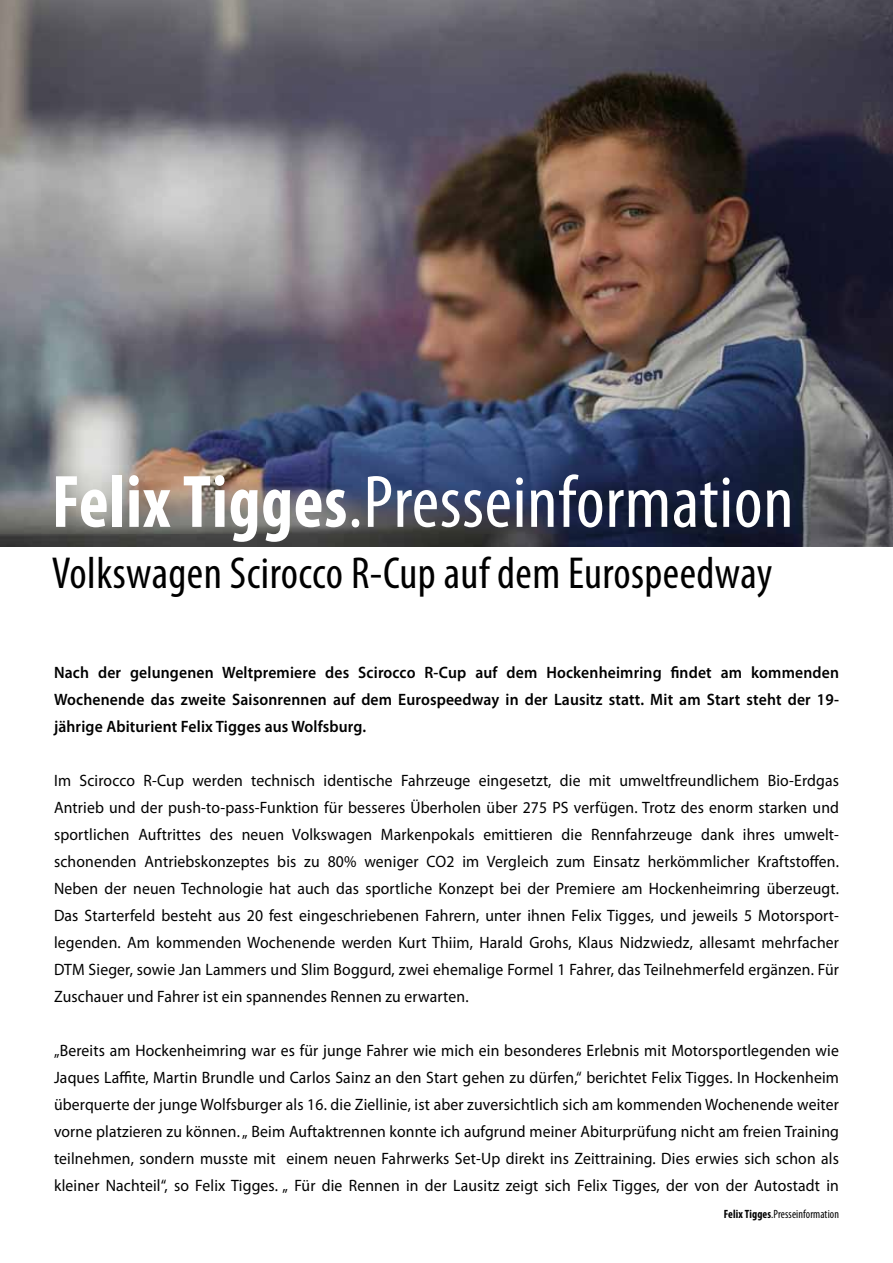
<style>
.page{position:relative;width:893px;height:1263px;background:#fff}
.page>*{position:absolute;margin:0;border:0;box-sizing:border-box;transform-origin:0 0}
.t1{font:condensed 75px "Myriad Pro";letter-spacing:.01em;color:#fff}
.t2{font:condensed 45px "Myriad Pro";letter-spacing:.01em;color:#000}
.t3{font:16.5px/27px "Myriad Pro";letter-spacing:.01em;color:#000;text-align:justify;scale:.95 1}
.t4{font:600 16.5px/27px "Myriad Pro";letter-spacing:.01em;color:#000;text-align:justify;scale:.95 1}
.t5{font:condensed 12px "Myriad Pro";letter-spacing:.01em;color:#000;scale:.95 1}
.s1{font-weight:700}
</style>
<div class="page">
<img style="left:0;top:0;width:893px;height:546px">
<h1 class="t1" style="left:52px;top:457px;width:743px"><span class="s1">Felix Tigges</span>.Presseinformation</h1>
<h2 class="t2" style="left:52px;top:546px;width:722px">Volkswagen Scirocco R-Cup auf dem Eurospeedway</h2>
<p class="t4" style="left:54px;top:658px;width:828px">Nach der gelungenen Weltpremiere des Scirocco R-Cup auf dem Hockenheimring findet am kommenden Wochenende das zweite Saisonrennen auf dem Eurospeedway in der Lausitz statt. Mit am Start steht der 19- jährige Abiturient Felix Tigges aus Wolfsburg.</p>
<p class="t3" style="left:54px;top:767px;width:828px">Im Scirocco R-Cup werden technisch identische Fahrzeuge eingesetzt, die mit umweltfreundlichem Bio-Erdgas Antrieb und der push-to-pass-Funktion für besseres Überholen über 275 PS verfügen. Trotz des enorm starken und sportlichen Auftrittes des neuen Volkswagen Markenpokals emittieren die Rennfahrzeuge dank ihres umwelt&shy;schonenden Antriebskonzeptes bis zu 80% weniger CO2 im Vergleich zum Einsatz herkömmlicher Kraftstoffen.<br>Neben der neuen Technologie hat auch das sportliche Konzept bei der Premiere am Hockenheimring überzeugt.<br>Das Starterfeld besteht aus 20 fest eingeschriebenen Fahrern, unter ihnen Felix Tigges, und jeweils 5 Motorsport&shy;legenden. Am kommenden Wochenende werden Kurt Thiim, Harald Grohs, Klaus Nidzwiedz, allesamt mehrfacher DTM Sieger, sowie Jan Lammers und Slim Boggurd, zwei ehemalige Formel 1 Fahrer, das Teilnehmerfeld ergänzen. Für Zuschauer und Fahrer ist ein spannendes Rennen zu erwarten.</p>
<p class="t3" style="left:54px;top:1036px;width:828px">„Bereits am Hockenheimring war es für junge Fahrer wie mich ein besonderes Erlebnis mit Motorsportlegenden wie Jaques Laffite, Martin Brundle und Carlos Sainz an den Start gehen zu dürfen,“ berichtet Felix Tigges. In Hockenheim überquerte der junge Wolfsburger als 16. die Ziellinie, ist aber zuversichtlich sich am kommenden Wochenende weiter vorne platzieren zu können. „ Beim Auftaktrennen konnte ich aufgrund meiner Abiturprüfung nicht am freien Training teilnehmen, sondern musste mit einem neuen Fahrwerks Set-Up direkt ins Zeittraining. Dies erwies sich schon als kleiner Nachteil“, so Felix Tigges. „ Für die Rennen in der Lausitz zeigt sich Felix Tigges, der von der Autostadt in</p>
<p class="t5" style="left:724px;top:1207px;width:123px"><span class="s1">Felix Tigges</span>.Presseinformation</p>
</div>
